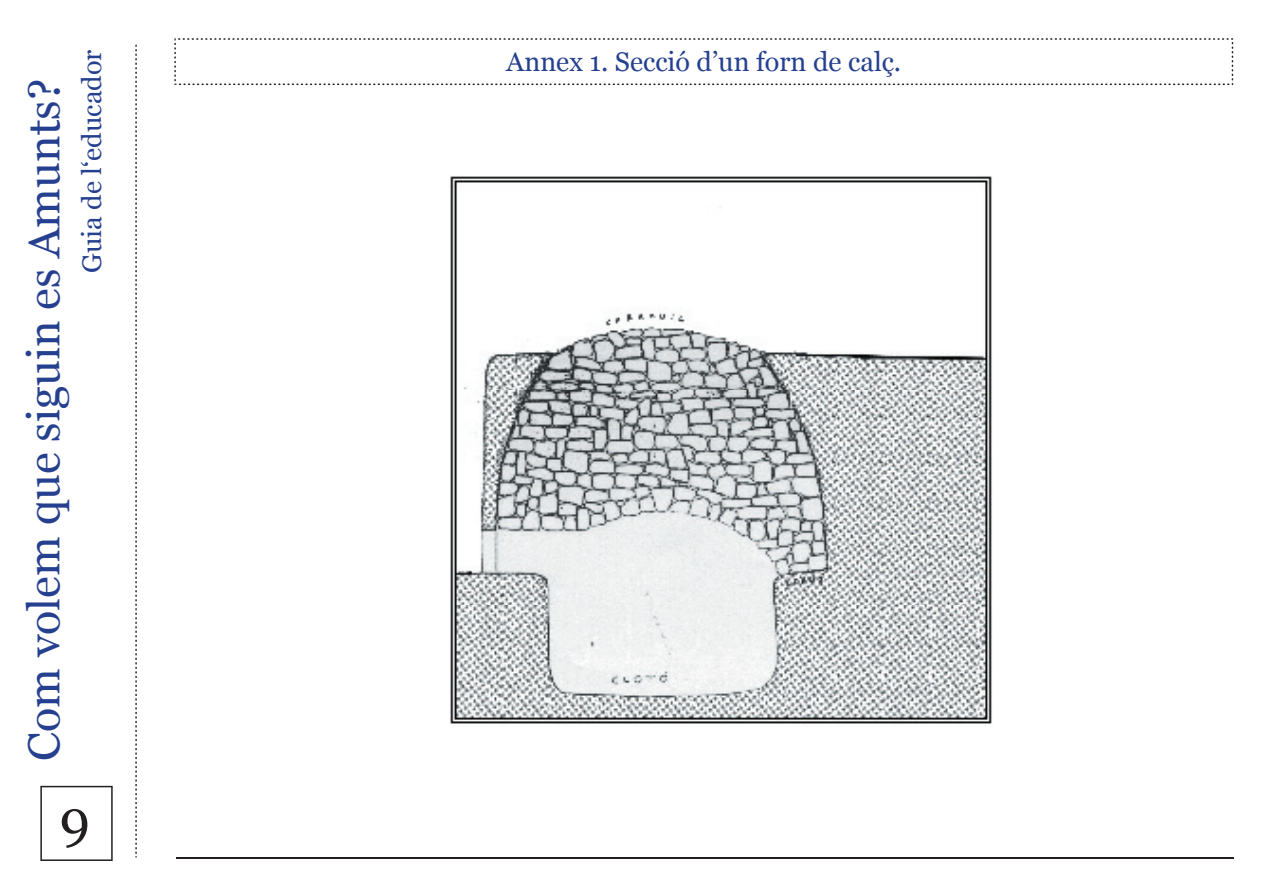
<style>
.page{position:relative;width:1263px;height:893px;background:#fff}
.page>*{position:absolute;margin:0;border:0;box-sizing:border-box;transform-origin:0 0}
.t1{font:54px "Georgia";color:#231f20}
.t2{font:45px "Georgia";color:#25408f}
.t3{font:27px "Georgia";color:#25408f}
</style>
<div class="page">
<hr style="left:176px;top:857px;width:1057px;height:2px;background:#231f20">
<svg style="left:40px;top:786px;width:73px;height:75px"></svg>
<svg style="left:135px;top:45px;width:2px;height:813px"></svg>
<svg style="left:174px;top:38px;width:1059px;height:47px"></svg>
<img style="left:450px;top:176px;width:543px;height:548px">
<h2 class="t2" style="left:19px;top:761px;width:683px;rotate:-90deg">Com volem que siguin es Amunts?</h2>
<p class="t3" style="left:77px;top:273px;width:225px;rotate:-90deg">Guia de l ‘educador</p>
<h1 class="t1" style="left:60px;top:789px;width:32px">9</h1>
<p class="t3" style="left:506px;top:47px;width:396px">Annex 1. Secció d’un forn de calç.</p>
</div>
